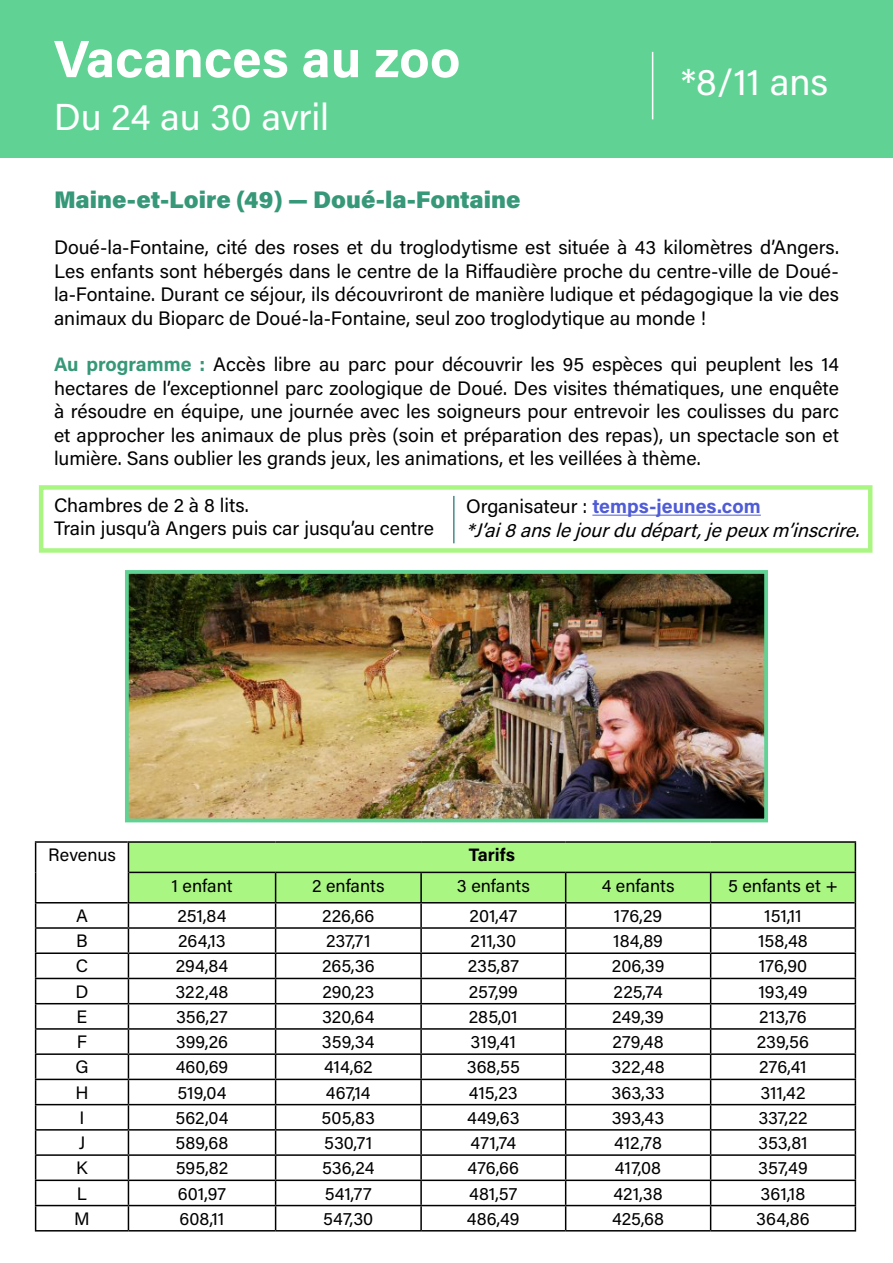
<style>
.page{position:relative;width:893px;height:1263px;background:#fff}
.page>*{position:absolute;margin:0;border:0;box-sizing:border-box;transform-origin:0 0}
.t1{font:700 52.5px "Acumin Pro";color:#fff}
.t2{font:37.5px "Acumin Pro";letter-spacing:-.005em;color:#fff}
.t3{font:900 24px "Acumin Pro";color:#369878}
.t4{font:19.5px/23.4px "Acumin Pro";color:#000;text-align:justify}
.t5{font:italic 19.5px/23.4px "Acumin Pro";color:#000}
.t6{font:18px "Acumin Pro";color:#000}
.t7{font:700 18px "Acumin Pro";letter-spacing:-.005em;color:#000}
.s1{font-weight:700;color:#369878}
.s2{font-style:normal}
.s3{font-weight:700;font-style:normal;color:#4f5cd6}
</style>
<div class="page">
<div style="left:0;top:0;width:893px;height:158px;background:#60d394"></div>
<hr style="left:652px;top:52px;width:1px;height:67px;background:#fff">
<hr style="left:35px;top:841px;width:93px;height:2px;background:#000">
<svg style="left:35px;top:843px;width:1px;height:29px"></svg>
<hr style="left:35px;top:872px;width:1px;height:30px;background:#000">
<hr style="left:35px;top:902px;width:93px;height:1px;background:#000">
<hr style="left:35px;top:927px;width:93px;height:2px;background:#000">
<hr style="left:35px;top:952px;width:93px;height:2px;background:#000">
<hr style="left:35px;top:978px;width:93px;height:1px;background:#000">
<hr style="left:35px;top:1003px;width:93px;height:1px;background:#000">
<hr style="left:35px;top:1028px;width:93px;height:2px;background:#000">
<hr style="left:35px;top:1053px;width:93px;height:2px;background:#000">
<hr style="left:35px;top:1079px;width:93px;height:1px;background:#000">
<hr style="left:35px;top:1104px;width:93px;height:1px;background:#000">
<hr style="left:35px;top:1129px;width:93px;height:1px;background:#000">
<hr style="left:35px;top:1154px;width:93px;height:2px;background:#000">
<hr style="left:35px;top:1179px;width:93px;height:2px;background:#000">
<hr style="left:35px;top:1205px;width:93px;height:1px;background:#000">
<svg style="left:35px;top:903px;width:1px;height:327px"></svg>
<hr style="left:35px;top:1230px;width:93px;height:1px;background:#000">
<hr style="left:128px;top:1230px;width:148px;height:1px;background:#000">
<hr style="left:276px;top:1230px;width:145px;height:1px;background:#000">
<hr style="left:421px;top:1230px;width:145px;height:1px;background:#000">
<hr style="left:566px;top:1230px;width:145px;height:1px;background:#000">
<hr style="left:711px;top:1230px;width:145px;height:1px;background:#000">
<hr style="left:128px;top:841px;width:148px;height:2px;background:#000">
<svg style="left:128px;top:842px;width:728px;height:388px"></svg>
<hr style="left:276px;top:841px;width:145px;height:2px;background:#000">
<hr style="left:421px;top:841px;width:145px;height:2px;background:#000">
<hr style="left:566px;top:841px;width:145px;height:2px;background:#000">
<hr style="left:711px;top:841px;width:145px;height:2px;background:#000">
<hr style="left:128px;top:872px;width:1px;height:30px;background:#000">
<hr style="left:128px;top:902px;width:148px;height:1px;background:#000">
<hr style="left:276px;top:902px;width:145px;height:1px;background:#000">
<hr style="left:421px;top:902px;width:145px;height:1px;background:#000">
<hr style="left:566px;top:902px;width:145px;height:1px;background:#000">
<hr style="left:711px;top:902px;width:144px;height:1px;background:#000">
<img style="left:130px;top:575px;width:633px;height:242px">
<div style="left:125px;top:570px;width:643px;height:252px;border:4px solid #60d394"></div>
<hr style="left:592px;top:515px;width:169px;height:1px;background:#4f5cd6">
<div style="left:39px;top:485px;width:833px;height:68px;border:4px solid #aaf683"></div>
<hr style="left:453px;top:496px;width:2px;height:47px;background:#418f89">
<h1 class="t1" style="left:54px;top:22px;width:408px">Vacances au zoo</h1>
<h2 class="t2" style="left:54px;top:91px;width:277px">Du 24 au 30 avril</h2>
<h2 class="t2" style="left:681px;top:56px;width:149px">*8/11 ans</h2>
<p class="t3" style="left:54px;top:182px;width:468px">Maine-et-Loire (49) — Doué-la-Fontaine</p>
<p class="t4" style="left:54px;top:235px;width:787px">Doué-la-Fontaine, cité des roses et du troglodytisme est située à 43 kilomètres d’Angers.<br>Les enfants sont hébergés dans le centre de la Riffaudière proche du centre-ville de Doué&shy;la-Fontaine. Durant ce séjour, ils découvriront de manière ludique et pédagogique la vie des animaux du Bioparc de Doué-la-Fontaine, seul zoo troglodytique au monde !</p>
<p class="t4" style="left:54px;top:352px;width:787px"><span class="s1">Au programme :</span> Accès libre au parc pour découvrir les 95 espèces qui peuplent les 14 hectares de l’exceptionnel parc zoologique de Doué. Des visites thématiques, une enquête à résoudre en équipe, une journée avec les soigneurs pour entrevoir les coulisses du parc et approcher les animaux de plus près (soin et préparation des repas), un spectacle son et lumière. Sans oublier les grands jeux, les animations, et les veillées à thème.</p>
<p class="t4" style="left:54px;top:492px;width:381px">Chambres de 2 à 8 lits.<br>Train jusqu’à Angers puis car jusqu’au centre</p>
<p class="t5" style="left:466px;top:494px;width:401px"><span class="s2">Organisateur :</span> <span class="s3">temps-jeunes.com </span>*J’ai8anslejourdudépart,jepeuxm’inscrire.</p>
<p class="t6" style="left:48px;top:842px;width:69px">Revenus</p>
<p class="t7" style="left:469px;top:842px;width:48px">Tarifs</p>
<p class="t6" style="left:171px;top:873px;width:63px">1 enfant</p>
<p class="t6" style="left:312px;top:873px;width:74px">2 enfants</p>
<p class="t6" style="left:457px;top:873px;width:75px">3 enfants</p>
<p class="t6" style="left:602px;top:873px;width:74px">4 enfants</p>
<p class="t6" style="left:728px;top:873px;width:111px">5 enfants et +</p>
<p class="t6" style="left:76px;top:903px;width:13px">A</p>
<p class="t6" style="left:178px;top:903px;width:50px">251,84</p>
<p class="t6" style="left:322px;top:903px;width:54px">226,66</p>
<p class="t6" style="left:469px;top:903px;width:49px">201,47</p>
<p class="t6" style="left:614px;top:903px;width:50px">176,29</p>
<p class="t6" style="left:764px;top:903px;width:39px">151,11</p>
<p class="t6" style="left:76px;top:928px;width:13px">B</p>
<p class="t6" style="left:178px;top:928px;width:49px">264,13</p>
<p class="t6" style="left:326px;top:928px;width:46px">237,71</p>
<p class="t6" style="left:470px;top:928px;width:47px">211,30</p>
<p class="t6" style="left:613px;top:928px;width:51px">184,89</p>
<p class="t6" style="left:758px;top:928px;width:51px">158,48</p>
<p class="t6" style="left:76px;top:954px;width:14px">C</p>
<p class="t6" style="left:176px;top:954px;width:54px">294,84</p>
<p class="t6" style="left:322px;top:954px;width:54px">265,36</p>
<p class="t6" style="left:468px;top:954px;width:53px">235,87</p>
<p class="t6" style="left:612px;top:954px;width:54px">206,39</p>
<p class="t6" style="left:759px;top:954px;width:50px">176,90</p>
<p class="t6" style="left:76px;top:979px;width:14px">D</p>
<p class="t6" style="left:175px;top:979px;width:55px">322,48</p>
<p class="t6" style="left:322px;top:979px;width:53px">290,23</p>
<p class="t6" style="left:469px;top:979px;width:50px">257,99</p>
<p class="t6" style="left:613px;top:979px;width:51px">225,74</p>
<p class="t6" style="left:758px;top:979px;width:51px">193,49</p>
<p class="t6" style="left:77px;top:1004px;width:12px">E</p>
<p class="t6" style="left:176px;top:1004px;width:53px">356,27</p>
<p class="t6" style="left:322px;top:1004px;width:54px">320,64</p>
<p class="t6" style="left:469px;top:1004px;width:51px">285,01</p>
<p class="t6" style="left:612px;top:1004px;width:53px">249,39</p>
<p class="t6" style="left:759px;top:1004px;width:49px">213,76</p>
<p class="t6" style="left:77px;top:1029px;width:12px">F</p>
<p class="t6" style="left:176px;top:1029px;width:54px">399,26</p>
<p class="t6" style="left:322px;top:1029px;width:54px">359,34</p>
<p class="t6" style="left:471px;top:1029px;width:47px">319,41</p>
<p class="t6" style="left:612px;top:1029px;width:53px">279,48</p>
<p class="t6" style="left:757px;top:1029px;width:54px">239,56</p>
<p class="t6" style="left:75px;top:1055px;width:15px">G</p>
<p class="t6" style="left:176px;top:1055px;width:54px">460,69</p>
<p class="t6" style="left:324px;top:1055px;width:50px">414,62</p>
<p class="t6" style="left:467px;top:1055px;width:55px">368,55</p>
<p class="t6" style="left:612px;top:1055px;width:55px">322,48</p>
<p class="t6" style="left:759px;top:1055px;width:49px">276,41</p>
<p class="t6" style="left:75px;top:1080px;width:15px">H</p>
<p class="t6" style="left:177px;top:1080px;width:51px">519,04</p>
<p class="t6" style="left:326px;top:1080px;width:46px">467,14</p>
<p class="t6" style="left:469px;top:1080px;width:50px">415,23</p>
<p class="t6" style="left:612px;top:1080px;width:55px">363,33</p>
<p class="t6" style="left:760px;top:1080px;width:46px">311,42</p>
<p class="t6" style="left:80px;top:1105px;width:6px">I</p>
<p class="t6" style="left:175px;top:1105px;width:55px">562,04</p>
<p class="t6" style="left:322px;top:1105px;width:55px">505,83</p>
<p class="t6" style="left:467px;top:1105px;width:54px">449,63</p>
<p class="t6" style="left:612px;top:1105px;width:54px">393,43</p>
<p class="t6" style="left:758px;top:1105px;width:51px">337,22</p>
<p class="t6" style="left:79px;top:1130px;width:8px">J</p>
<p class="t6" style="left:176px;top:1130px;width:54px">589,68</p>
<p class="t6" style="left:324px;top:1130px;width:50px">530,71</p>
<p class="t6" style="left:470px;top:1130px;width:47px">471,74</p>
<p class="t6" style="left:614px;top:1130px;width:49px">412,78</p>
<p class="t6" style="left:758px;top:1130px;width:51px">353,81</p>
<p class="t6" style="left:76px;top:1155px;width:13px">K</p>
<p class="t6" style="left:176px;top:1155px;width:54px">595,82</p>
<p class="t6" style="left:322px;top:1155px;width:54px">536,24</p>
<p class="t6" style="left:468px;top:1155px;width:53px">476,66</p>
<p class="t6" style="left:615px;top:1155px;width:48px">417,08</p>
<p class="t6" style="left:758px;top:1155px;width:51px">357,49</p>
<p class="t6" style="left:77px;top:1181px;width:12px">L</p>
<p class="t6" style="left:178px;top:1181px;width:50px">601,97</p>
<p class="t6" style="left:325px;top:1181px;width:48px">541,77</p>
<p class="t6" style="left:469px;top:1181px;width:50px">481,57</p>
<p class="t6" style="left:614px;top:1181px;width:51px">421,38</p>
<p class="t6" style="left:761px;top:1181px;width:46px">361,18</p>
<p class="t6" style="left:74px;top:1206px;width:17px">M</p>
<p class="t6" style="left:180px;top:1206px;width:46px">608,11</p>
<p class="t6" style="left:323px;top:1206px;width:52px">547,30</p>
<p class="t6" style="left:467px;top:1206px;width:54px">486,49</p>
<p class="t6" style="left:612px;top:1206px;width:54px">425,68</p>
<p class="t6" style="left:756px;top:1206px;width:55px">364,86</p>
</div>
